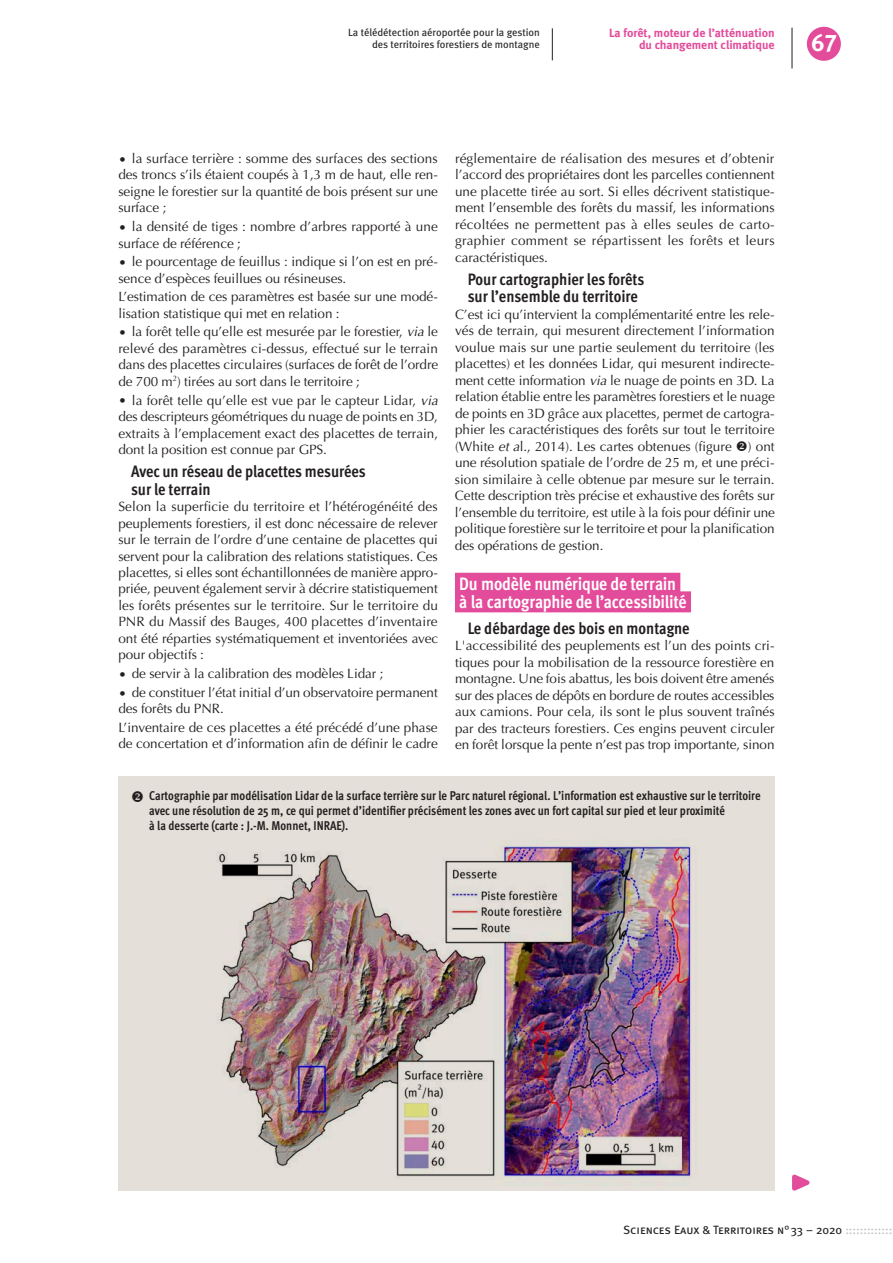
<style>
.page{position:relative;width:893px;height:1263px;background:#fff}
.page>*{position:absolute;margin:0;border:0;box-sizing:border-box;transform-origin:0 0}
.t1{font:24px "Meta Bold Caps Expert";color:#fff}
.t2{font:700 18px "Meta Cond OT";letter-spacing:-.015em;color:#fff}
.t3{font:700 16.5px/17px "Meta Cond OT";color:#231f20}
.t4{font:13.5px/16.5px "Optima";letter-spacing:-.005em;color:#231f20;text-align:justify}
.titre_figure{font:700 12.75px/15px "Meta Cond OT";color:#231f20}
.t5{font:700 12px/12px "Meta";color:#e34b9b;text-align:right}
.t6{font:12px "Meta Book Caps";letter-spacing:-.005em;color:#231f20}
.roulette_article{font:10.5px/12px "Meta Book LF";color:#231f20;text-align:right}
.s1{font-style:italic}
.s2{color:#bcbdc0}
</style>
<div class="page">
<hr style="left:552px;top:28px;width:1px;height:32px;background:#231f20">
<svg style="left:792px;top:1174px;width:18px;height:17px"></svg>
<div style="left:455px;top:573px;width:225px;height:21px;background:#e34b9b"></div>
<div style="left:455px;top:591px;width:236px;height:21px;background:#e34b9b"></div>
<div style="left:118px;top:776px;width:657px;height:415px;background:#e4e0d9"></div>
<img style="left:219px;top:840px;width:472px;height:345px">
<div style="left:807px;top:27px;width:34px;height:34px;background:#e34b9b;border-radius:50%"></div>
<hr style="left:792px;top:28px;width:1px;height:40px;background:#231f20">
<p class="roulette_article" style="left:348px;top:26px;width:193px">La télédétection aéroportée pour la gestion des territoires forestiers de montagne</p>
<p class="t5" style="left:609px;top:27px;width:167px">La forêt, moteur de l’atténuation du changement climatique</p>
<h1 class="t1" style="left:811px;top:28px;width:27px">67</h1>
<p class="t4" style="left:118px;top:150px;width:321px">• la surface terrière : somme des surfaces des sections des troncs s’ils étaient coupés à 1,3 m de haut, elle ren&shy;seigne le forestier sur la quantité de bois présent sur une surface ;</p>
<p class="t4" style="left:118px;top:218px;width:321px">• la densité de tiges : nombre d’arbres rapporté à une surface de référence ;</p>
<p class="t4" style="left:118px;top:254px;width:321px">• le pourcentage de feuillus : indique si l’on est en pré&shy;sence d’espèces feuillues ou résineuses.</p>
<p class="t4" style="left:118px;top:289px;width:321px">L’estimation de ces paramètres est basée sur une modé&shy;lisation statistique qui met en relation :</p>
<p class="t4" style="left:118px;top:324px;width:321px">• la forêt telle qu’elle est mesurée par le forestier, <span class="s1">via</span> le relevé des paramètres ci-dessus, effectué sur le terrain dans des placettes circulaires (surfaces de forêt de l’ordre de 700 m<sup>2</sup>) tirées au sort dans le territoire ;</p>
<p class="t4" style="left:118px;top:392px;width:321px">• la forêt telle qu’elle est vue par le capteur Lidar, <span class="s1">via </span>des descripteurs géométriques du nuage de points en 3D, extraits à l’emplacement exact des placettes de terrain, dont la position est connue par GPS.</p>
<h2 class="t3" style="left:131px;top:464px;width:236px">Avec un réseau de placettes mesurées sur le terrain</h2>
<p class="t4" style="left:118px;top:498px;width:321px">Selon la superficie du territoire et l’hétérogénéité des peuplements forestiers, il est donc nécessaire de relever sur le terrain de l’ordre d’une centaine de placettes qui servent pour la calibration des relations statistiques. Ces placettes, si elles sont échantillonnées de manière appro&shy;priée, peuvent également servir à décrire statistiquement les forêts présentes sur le territoire. Sur le territoire du PNR du Massif des Bauges, 400 placettes d’inventaire ont été réparties systématiquement et inventoriées avec pour objectifs :</p>
<p class="t4" style="left:118px;top:665px;width:267px">• de servir à la calibration des modèles Lidar ;</p>
<p class="t4" style="left:118px;top:684px;width:321px">• de constituer l’état initial d’un observatoire permanent des forêts du PNR.</p>
<p class="t4" style="left:118px;top:719px;width:321px">L’inventaire de ces placettes a été précédé d’une phase de concertation et d’information afin de définir le cadre</p>
<p class="t4" style="left:455px;top:150px;width:321px">réglementaire de réalisation des mesures et d’obtenir l’accord des propriétaires dont les parcelles contiennent une placette tirée au sort. Si elles décrivent statistique&shy;ment l’ensemble des forêts du massif, les informations récoltées ne permettent pas à elles seules de carto&shy;graphier comment se répartissent les forêts et leurs caractéristiques.</p>
<h2 class="t3" style="left:468px;top:272px;width:178px">Pour cartographier les forêts sur l’ensemble du territoire</h2>
<p class="t4" style="left:455px;top:306px;width:321px">C’est ici qu’intervient la complémentarité entre les rele&shy;vés de terrain, qui mesurent directement l’information voulue mais sur une partie seulement du territoire (les placettes) et les données Lidar, qui mesurent indirecte&shy;ment cette information <span class="s1">via</span> le nuage de points en 3D. La relation établie entre les paramètres forestiers et le nuage de points en 3D grâce aux placettes, permet de cartogra&shy;phier les caractéristiques des forêts sur tout le territoire (White <span class="s1">et a</span>l., 2014). Les cartes obtenues (figure ❖) ont une résolution spatiale de l’ordre de 25 m, et une préci&shy;sion similaire à celle obtenue par mesure sur le terrain.<br>Cette description très précise et exhaustive des forêts sur l’ensemble du territoire, est utile à la fois pour définir une politique forestière sur le territoire et pour la planification des opérations de gestion.</p>
<h1 class="t2" style="left:459px;top:572px;width:218px">Du modèle numérique de terrain</h1>
<h1 class="t2" style="left:459px;top:590px;width:229px">à la cartographie de l’accessibilité</h1>
<h2 class="t3" style="left:468px;top:620px;width:223px">Le débardage des bois en montagne</h2>
<p class="t4" style="left:455px;top:638px;width:321px">L'accessibilité des peuplements est l’un des points cri&shy;tiques pour la mobilisation de la ressource forestière en montagne. Une fois abattus, les bois doivent être amenés sur des places de dépôts en bordure de routes accessibles aux camions. Pour cela, ils sont le plus souvent traînés par des tracteurs forestiers. Ces engins peuvent circuler en forêt lorsque la pente n’est pas trop importante, sinon</p>
<p class="titre_figure" style="left:149px;top:789px;width:613px;text-indent:-18px">❖ Cartographie par modélisation Lidar de la surface terrière sur le Parc naturel régional. L’information est exhaustive sur le territoire avec une résolution de 25 m, ce qui permet d’identifier précisément les zones avec un fort capital sur pied et leur proximité<br>à la desserte (carte : J.-M. Monnet, INRAE).</p>
<p class="t6" style="left:623px;top:1223px;width:271px">Sciences Eaux &amp; Territoires n°33 – 2020 <span class="s2">:::::::::::::</span></p>
</div>
